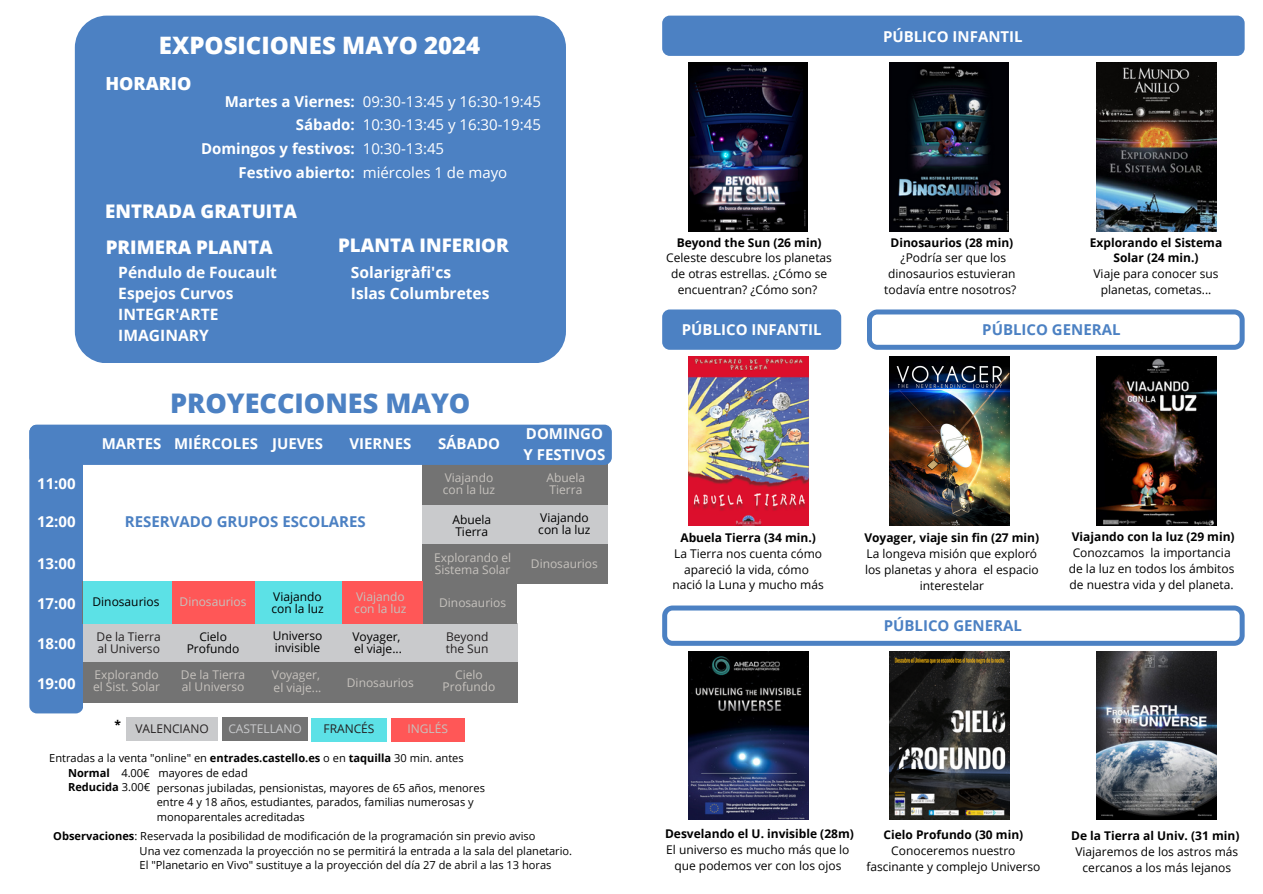
<style>
.page{position:relative;width:1263px;height:894px;background:#fff}
.page>*{position:absolute;margin:0;border:0;box-sizing:border-box;transform-origin:0 0}
.t1{font:800 27px "Open Sans";color:#4c81c3}
.t2{font:800 24px "Open Sans";color:#fff}
.t3{font:800 18.75px "Open Sans";color:#fff}
.t4{font:800 18px "Open Sans";color:#fff}
.t5{font:700 15.6px/21px "Open Sans";color:#fff}
.t6{font:700 15px/20.2px "Open Sans";color:#fff}
.t7{font:15px/23.7px "Open Sans";color:#fff}
.t8{font:700 15px "Open Sans";color:#4c81c3}
.t9{font:12px/15.8px "Open Sans";color:#000;text-align:center}
.t10{font:700 12px/15.8px "Open Sans";color:#000;text-align:center}
.t11{font:12px/12px "Open Sans";color:#c6c2bd}
.t12{font:12px/12px "Open Sans";color:#242021}
.t13{font:12px "Open Sans";color:#c9cacc}
.t14{font:11.1px "Open Sans";color:#000}
.t15{font:700 11.1px "Open Sans";color:#000}
.s1{font-weight:700}
.s2{font-weight:400}
</style>
<div class="page">
<div style="left:75px;top:16px;width:491px;height:347px;background:#4c81c3;border-radius:32px"></div>
<div style="left:662px;top:16px;width:583px;height:40px;background:#4c81c3;border-radius:8px"></div>
<img style="left:688px;top:63px;width:120px;height:169px">
<img style="left:1096px;top:63px;width:120px;height:169px">
<img style="left:889px;top:63px;width:119px;height:169px">
<svg style="left:662px;top:605px;width:583px;height:40px"></svg>
<img style="left:889px;top:357px;width:121px;height:168px">
<svg style="left:867px;top:309px;width:378px;height:41px"></svg>
<div style="left:662px;top:309px;width:179px;height:41px;background:#4c81c3;border-radius:8px"></div>
<img style="left:688px;top:357px;width:121px;height:168px">
<img style="left:889px;top:651px;width:121px;height:168px">
<img style="left:1096px;top:651px;width:120px;height:168px">
<img style="left:1096px;top:357px;width:120px;height:168px">
<img style="left:688px;top:651px;width:120px;height:168px">
<div style="left:422px;top:499px;width:186px;height:44px;background:#c9cacc"></div>
<div style="left:422px;top:463px;width:186px;height:41px;background:#737373"></div>
<div style="left:422px;top:544px;width:186px;height:39px;background:#737373"></div>
<div style="left:83px;top:622px;width:434px;height:42px;background:#c9cacc"></div>
<div style="left:29px;top:424px;width:54px;height:289px;background:#4c81c3;border-radius:8px"></div>
<div style="left:83px;top:581px;width:434px;height:42px;background:#737373"></div>
<div style="left:29px;top:424px;width:583px;height:41px;background:#4c81c3;border-radius:8px"></div>
<div style="left:83px;top:581px;width:95px;height:42px;background:#5ce1e6"></div>
<div style="left:83px;top:662px;width:434px;height:41px;background:#737373"></div>
<div style="left:172px;top:581px;width:88px;height:42px;background:#ff5757"></div>
<div style="left:255px;top:581px;width:92px;height:42px;background:#5ce1e6"></div>
<div style="left:342px;top:581px;width:80px;height:42px;background:#ff5757"></div>
<div style="left:222px;top:717px;width:85px;height:24px;background:#737373"></div>
<div style="left:126px;top:717px;width:91px;height:24px;background:#c9cacc"></div>
<div style="left:311px;top:718px;width:76px;height:24px;background:#5ce1e6"></div>
<div style="left:391px;top:717px;width:74px;height:24px;background:#ff5757"></div>
<h4 class="t2" style="left:159px;top:28px;width:323px">EXPOSICIONES MAYO 2024</h4>
<h5 class="t4" style="left:105px;top:71px;width:88px">HORARIO</h5>
<h4 class="t6" style="left:201px;top:89px;width:155px;line-height:23.7px;text-align:right">Martes a Viernes:<br>Sábado:<br>Domingos y festivos:<br>Festivo abierto:</h4>
<h2 class="t4" style="left:105px;top:198px;width:186px">ENTRADA GRATUÏTA</h2>
<h5 class="t3" style="left:105px;top:198px;width:193px">ENTRADA GRATUITA</h5>
<h4 class="t7" style="left:363px;top:89px;width:180px">09:30-13:45 y 16:30-19:45<br>10:30-13:45 y 16:30-19:45<br>10:30-13:45<br>miércoles 1 de mayo</h4>
<h3 class="t4" style="left:318px;top:227px;width:165px">PLANTA INFERIOR</h3>
<h3 class="t4" style="left:105px;top:227px;width:162px">PRIMERA PLANTA</h3>
<h5 class="t3" style="left:106px;top:233px;width:169px">PRIMERA PLANTA</h5>
<h5 class="t3" style="left:338px;top:232px;width:172px">PLANTA INFERIOR</h5>
<h5 class="t6" style="left:105px;top:254px;width:144px">Pèndol de Foucault<br>Espills Corbs<br>INTEGR'ARTE</h5>
<h6 class="t6" style="left:325px;top:254px;width:173px">Astronomía de la Terra<br>Mitjana</h6>
<h5 class="t5" style="left:118px;top:261px;width:160px">Péndulo de Foucault<br>Espejos Curvos<br>INTEGR'ARTE<br>IMAGINARY</h5>
<h5 class="t5" style="left:351px;top:261px;width:140px">Solarigràfi'cs<br>Islas Columbretes</h5>
<p class="t1" style="left:170px;top:384px;width:302px">PROYECCIONES MAYO</p>
<p class="t6" style="left:102px;top:432px;width:61px">MARTES</p>
<p class="t6" style="left:174px;top:432px;width:86px">MIÉRCOLES</p>
<p class="t6" style="left:272px;top:432px;width:53px">JUEVES</p>
<p class="t6" style="left:349px;top:432px;width:63px">VIERNES</p>
<h4 class="t6" style="left:438px;top:432px;width:64px">SÁBADO</h4>
<p class="t6" style="left:524px;top:423px;width:83px">DOMINGO<br>Y FESTIVOS</p>
<p class="t6" style="left:37px;top:473px;width:40px">11:00</p>
<p class="t6" style="left:37px;top:511px;width:40px">12:00</p>
<p class="t8" style="left:125px;top:510px;width:242px">RESERVADO GRUPOS ESCOLARES</p>
<p class="t11" style="left:443px;top:471px;width:54px">Viajando con la luz</p>
<p class="t9" style="left:452px;top:513px;width:40px;line-height:12px;text-align:left">Abuela<br>Tierra</p>
<h4 class="t11" style="left:547px;top:471px;width:40px">Abuela<br>Tierra</h4>
<p class="t9" style="left:538px;top:511px;width:54px;line-height:12px;text-align:left">Viajando con la luz</p>
<p class="t6" style="left:37px;top:553px;width:40px">13:00</p>
<p class="t11" style="left:434px;top:550px;width:78px">Explorando el</p>
<p class="t11" style="left:435px;top:562px;width:77px">Sistema Solar</p>
<p class="t11" style="left:531px;top:557px;width:69px">Dinosaurios</p>
<p class="t6" style="left:37px;top:592px;width:40px">17:00</p>
<p class="t9" style="left:93px;top:593px;width:69px">Dinosaurios</p>
<p class="t11" style="left:180px;top:595px;width:69px">Dinosaurios</p>
<p class="t9" style="left:271px;top:589px;width:54px;line-height:12px;text-align:left">Viajando con la luz</p>
<p class="t11" style="left:354px;top:590px;width:54px">Viajando con la luz</p>
<p class="t11" style="left:439px;top:595px;width:69px">Dinosaurios</p>
<p class="t6" style="left:37px;top:632px;width:40px">18:00</p>
<p class="t6" style="left:37px;top:672px;width:40px">19:00</p>
<p class="t12" style="left:97px;top:629px;width:66px">De la Tierra al Universo</p>
<p class="t11" style="left:93px;top:668px;width:69px">Explorando el Sist. Solar</p>
<h4 class="t9" style="left:187px;top:630px;width:54px;line-height:12px">Cielo<br>Profundo</h4>
<h4 class="t9" style="left:273px;top:628px;width:51px;line-height:12px;text-align:left">Universo invisible</h4>
<p class="t9" style="left:352px;top:628px;width:50px">Voyager,</p>
<p class="t9" style="left:354px;top:640px;width:49px">el viaje...</p>
<p class="t11" style="left:181px;top:668px;width:66px">De la Tierra al Universo</p>
<p class="t11" style="left:272px;top:668px;width:50px">Voyager,</p>
<p class="t11" style="left:274px;top:680px;width:49px">el viaje...</p>
<p class="t11" style="left:347px;top:676px;width:69px">Dinosaurios</p>
<p class="t12" style="left:446px;top:629px;width:44px">Beyond the Sun</p>
<p class="t11" style="left:443px;top:668px;width:54px;text-align:center">Cielo<br>Profundo</p>
<p class="t10" style="left:115px;top:716px;width:8px">*</p>
<p class="t12" style="left:135px;top:722px;width:75px">VALENCIANO</p>
<p class="t13" style="left:228px;top:719px;width:75px">CASTELLANO</p>
<p class="t12" style="left:323px;top:722px;width:53px">FRANCÉS</p>
<p class="t11" style="left:407px;top:722px;width:42px">INGLÉS</p>
<p class="t14" style="left:49px;top:750px;width:416px">Entradas a la venta "online" en <span class="s1">entrades.castello.es</span> o en <span class="s1">taquilla</span> 30 min. antes</p>
<p class="t14" style="left:68px;top:764px;width:181px"><span class="s1">Normal</span> 4.00€ mayores de edad</p>
<p class="t15" style="left:68px;top:779px;width:84px">Reducida <span class="s2">3.00€</span></p>
<p class="t14" style="left:157px;top:779px;width:330px">personas jubiladas, pensionistas, mayores de 65 años, menores</p>
<p class="t14" style="left:157px;top:794px;width:319px">entre 4 y 18 años, estudiantes, parados, familias numerosas y</p>
<p class="t14" style="left:157px;top:808px;width:150px">monoparentales acreditadas</p>
<p class="t14" style="left:53px;top:827px;width:484px"><span class="s1">Observaciones</span>: Reservada la posibilidad de modificación de la programación sin previo aviso</p>
<p class="t14" style="left:140px;top:842px;width:434px">Una vez comenzada la proyección no se permitirá la entrada a la sala del planetario.</p>
<p class="t14" style="left:140px;top:857px;width:413px">El "Planetario en Vivo" sustituye a la proyección del día 27 de abril a las 13 horas</p>
<p class="t6" style="left:883px;top:26px;width:141px">PÚBLICO INFANTIL</p>
<p class="t10" style="left:677px;top:234px;width:146px">Beyond the Sun (26 min)</p>
<p class="t9" style="left:666px;top:250px;width:167px">Celeste descubre los planetas de otras estrellas. ¿Cómo se encuentran? ¿Cómo son?</p>
<p class="t10" style="left:890px;top:234px;width:124px">Dinosaurios (28 min)</p>
<h4 class="t9" style="left:884px;top:250px;width:134px">¿Podría ser que los dinosaurios estuvieran todavía entre nosotros?</h4>
<p class="t10" style="left:1090px;top:234px;width:134px">Explorando el Sistema<br>Solar (24 min.)</p>
<p class="t9" style="left:1093px;top:265px;width:127px">Viaje para conocer sus</p>
<p class="t9" style="left:1101px;top:281px;width:112px">planetas, cometas...</p>
<p class="t6" style="left:682px;top:319px;width:141px">PÚBLICO INFANTIL</p>
<p class="t8" style="left:982px;top:319px;width:140px">PÚBLICO GENERAL</p>
<p class="t10" style="left:680px;top:529px;width:137px">Abuela Tierra (34 min.)</p>
<p class="t9" style="left:674px;top:545px;width:149px">La Tierra nos cuenta cómo</p>
<p class="t9" style="left:684px;top:561px;width:126px">apareció la vida, cómo</p>
<p class="t9" style="left:672px;top:576px;width:153px">nació la Luna y mucho más</p>
<p class="t10" style="left:864px;top:529px;width:176px">Voyager, viaje sin fin (27 min)</p>
<p class="t9" style="left:865px;top:545px;width:175px">La longeva misión que exploró los planetas y ahora el espacio interestelar</p>
<p class="t8" style="left:884px;top:615px;width:140px">PÚBLICO GENERAL</p>
<p class="t10" style="left:1072px;top:528px;width:164px">Viajando con la luz (29 min)</p>
<p class="t9" style="left:1069px;top:543px;width:167px">Conozcamos la importancia de la luz en todos los ámbitos de nuestra vida y del planeta.</p>
<p class="t10" style="left:665px;top:825px;width:190px">Desvelando el U. invisible (28m)</p>
<p class="t9" style="left:666px;top:841px;width:185px">El universo es mucho más que lo que podemos ver con los ojos</p>
<h5 class="t10" style="left:883px;top:826px;width:141px">Cielo Profundo (30 min)</h5>
<h5 class="t9" style="left:866px;top:842px;width:176px">Conoceremos nuestro fascinante y complejo Universo</h5>
<h1 class="t10" style="left:1071px;top:827px;width:170px">De la Tierra al Univ. (31 min)</h1>
<h4 class="t9" style="left:1075px;top:843px;width:164px">Viajaremos de los astros más cercanos a los más lejanos</h4>
</div>
